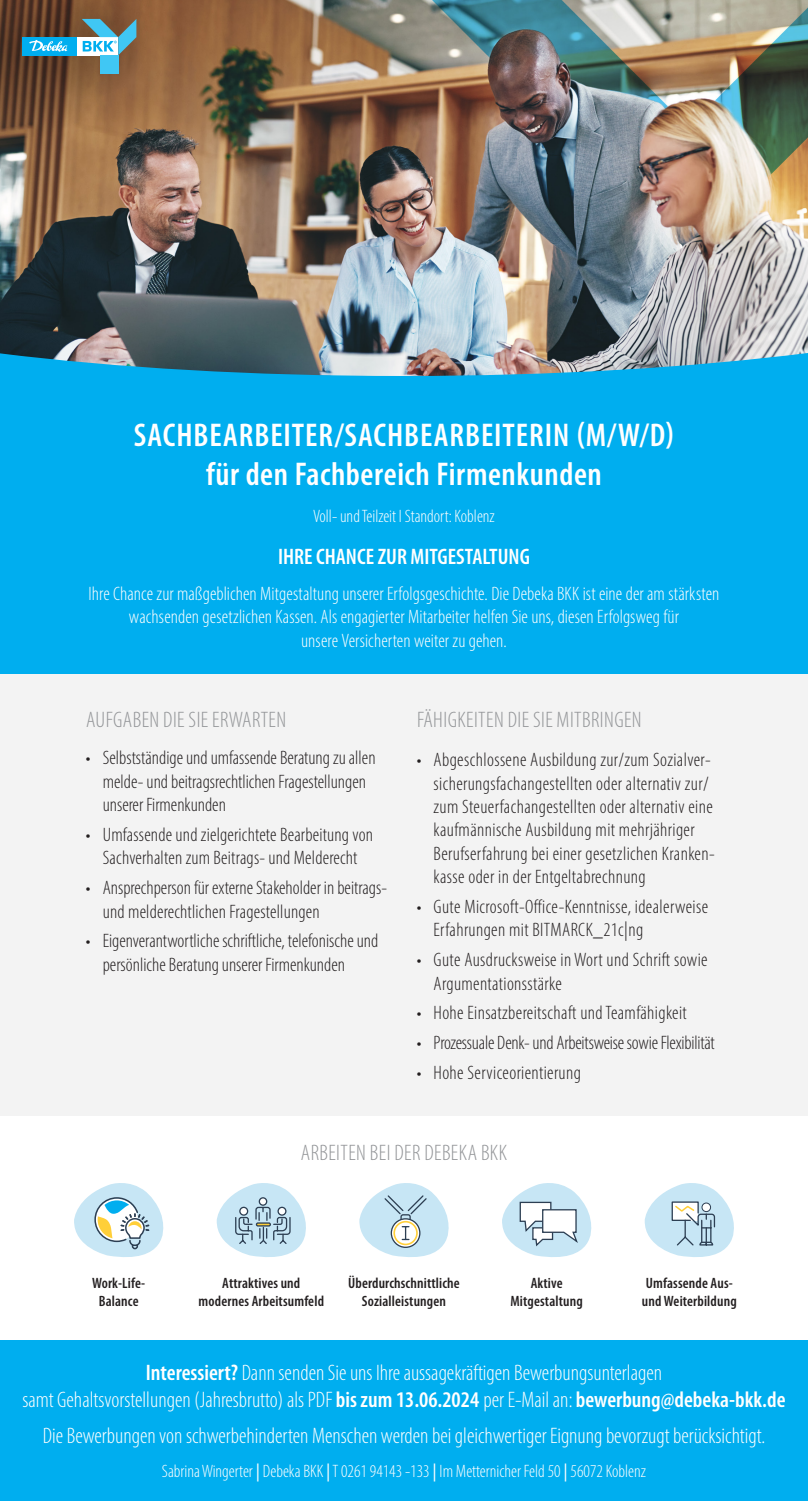
<style>
.page{position:relative;width:808px;height:1501px;background:#fff}
.page>*{position:absolute;margin:0;border:0;box-sizing:border-box;transform-origin:0 0}
.t1{font:600 condensed 33px "Myriad Pro";letter-spacing:.025em;color:#fff}
.t2{font:300 condensed 22.5px/27px "Myriad Pro";color:#fff;text-align:center}
.t3{font:300 condensed 22.5px "Myriad Pro";letter-spacing:.02em;color:#939598}
.t4{font:600 condensed 22.5px "Myriad Pro";color:#fff}
.t5{font:300 condensed 19.5px/23.4px "Myriad Pro";letter-spacing:.01em;color:#231f20}
.t6{font:300 condensed 19.5px/23.4px "Myriad Pro";letter-spacing:.005em;color:#fff;text-align:center}
.t7{font:300 condensed 19.5px "Myriad Pro";letter-spacing:-.01em;color:#231f20}
.t8{font:300 condensed 18px "Myriad Pro";color:#fff}
.t9{font:600 condensed 15px/18px "Myriad Pro";letter-spacing:.01em;color:#231f20;text-align:center}
.s1{font-weight:600}
.s2{font-weight:400;font-stretch:normal}
</style>
<div class="page">
<div style="left:0;top:673px;width:808px;height:443px;background:#f3f3f3"></div>
<div style="left:0;top:338px;width:808px;height:336px;background:#00aeef"></div>
<div style="left:0;top:1340px;width:808px;height:160px;background:#00aeef"></div>
<img style="left:0;top:0;width:808px;height:376px">
<svg style="left:0;top:0;width:149px;height:137px;background:#74624f"></svg>
<svg style="left:74px;top:1183px;width:90px;height:74px"></svg>
<svg style="left:359px;top:1183px;width:90px;height:74px"></svg>
<svg style="left:216px;top:1183px;width:90px;height:74px"></svg>
<svg style="left:502px;top:1183px;width:90px;height:74px"></svg>
<svg style="left:644px;top:1183px;width:90px;height:74px"></svg>
<p class="t1" style="left:134px;top:414px;width:542px">SACHBEARBEITER/SACHBEARBEITERIN (M/W/D)</p>
<p class="t1" style="left:206px;top:454px;width:397px">für den Fachbereich Firmenkunden</p>
<p class="t8" style="left:313px;top:505px;width:183px">Voll- und Teilzeit I Standort: Koblenz</p>
<p class="t4" style="left:278px;top:542px;width:253px">IHRE CHANCE ZUR MITGESTALTUNG</p>
<p class="t6" style="left:89px;top:582px;width:632px">Ihre Chance zur maßgeblichen Mitgestaltung unserer Erfolgsgeschichte. Die Debeka BKK ist eine der am stärksten wachsenden gesetzlichen Kassen. Als engagierter Mitarbeiter helfen Sie uns, diesen Erfolgsweg für<br>unsere Versicherten weiter zu gehen.</p>
<p class="t3" style="left:86px;top:706px;width:202px">AUFGABEN DIE SIE ERWARTEN</p>
<p class="t5" style="left:103px;top:746px;width:274px;text-indent:-17px">• Selbstständige und umfassende Beratung zu allen melde- und beitragsrechtlichen Fragestellungen unserer Firmenkunden</p>
<p class="t5" style="left:86px;top:823px;width:289px;text-align:center">• Umfassende und zielgerichtete Bearbeitung von<br>Sachverhalten zum Beitrags- und Melderecht</p>
<p class="t5" style="left:103px;top:876px;width:286px;text-indent:-17px">• Ansprechperson für externe Stakeholder in beitrags&shy;und melderechtlichen Fragestellungen</p>
<p class="t5" style="left:103px;top:929px;width:277px;text-indent:-17px">• Eigenverantwortliche schriftliche, telefonische und persönliche Beratung unserer Firmenkunden</p>
<p class="t3" style="left:417px;top:706px;width:226px">FÄHIGKEITEN DIE SIE MITBRINGEN</p>
<p class="t5" style="left:434px;top:748px;width:283px;text-indent:-17px">• Abgeschlossene Ausbildung zur/zum Sozialver&shy;sicherungsfachangestellten oder alternativ zur/ zum Steuerfachangestellten oder alternativ eine kaufmännische Ausbildung mit mehrjähriger Berufserfahrung bei einer gesetzlichen Kranken&shy;kasse oder in der Entgeltabrechnung</p>
<p class="t5" style="left:434px;top:895px;width:276px;text-indent:-17px">• Gute Microsoft-Office-Kenntnisse, idealerweise<br>Erfahrungen mit BITMARCK_21c|ng</p>
<p class="t5" style="left:434px;top:948px;width:275px;text-indent:-17px">• Gute Ausdrucksweise in Wort und Schrift sowie<br>Argumentationsstärke</p>
<p class="t5" style="left:417px;top:1001px;width:272px">• Hohe Einsatzbereitschaft und Teamfähigkeit</p>
<p class="t7" style="left:417px;top:1031px;width:300px">• Prozessuale Denk- und Arbeitsweise sowie Flexibilität</p>
<p class="t5" style="left:417px;top:1061px;width:166px">• Hohe Serviceorientierung</p>
<p class="t9" style="left:92px;top:1273px;width:55px">Work-Life-</p>
<p class="t9" style="left:99px;top:1291px;width:41px">Balance</p>
<p class="t3" style="left:301px;top:1140px;width:208px">ARBEITEN BEI DER DEBEKA BKK</p>
<p class="t9" style="left:222px;top:1273px;width:80px">Attraktives und</p>
<p class="t9" style="left:199px;top:1291px;width:127px">modernes Arbeitsumfeld</p>
<p class="t9" style="left:348px;top:1273px;width:113px">Überdurchschnittliche<br>Sozialleistungen</p>
<p class="t9" style="left:510px;top:1273px;width:74px">Aktive<br>Mitgestaltung</p>
<p class="t9" style="left:642px;top:1273px;width:96px;text-align:left">Umfassende Aus&shy;und Weiterbildung</p>
<p class="t2" style="left:22px;top:1359px;width:765px"><span class="s1">Interessiert?</span> Dann senden Sie uns Ihre aussagekräftigen Bewerbungsunterlagen<br>samt Gehaltsvorstellungen (Jahresbrutto) als PDF <span class="s1">bis zum 13.06.2024</span> per E-Mail an: <span class="s1">bewerbung@debeka-bkk.de</span></p>
<p class="t2" style="left:43px;top:1422px;width:724px">Die Bewerbungen von schwerbehinderten Menschen werden bei gleichwertiger Eignung bevorzugt berücksichtigt.</p>
<p class="t8" style="left:162px;top:1461px;width:486px">Sabrina Wingerter <span class="s2">|</span> Debeka BKK <span class="s2">|</span> T 0261 94143 -133 <span class="s2">|</span> Im Metternicher Feld 50 <span class="s2">|</span> 56072 Koblenz</p>
</div>
